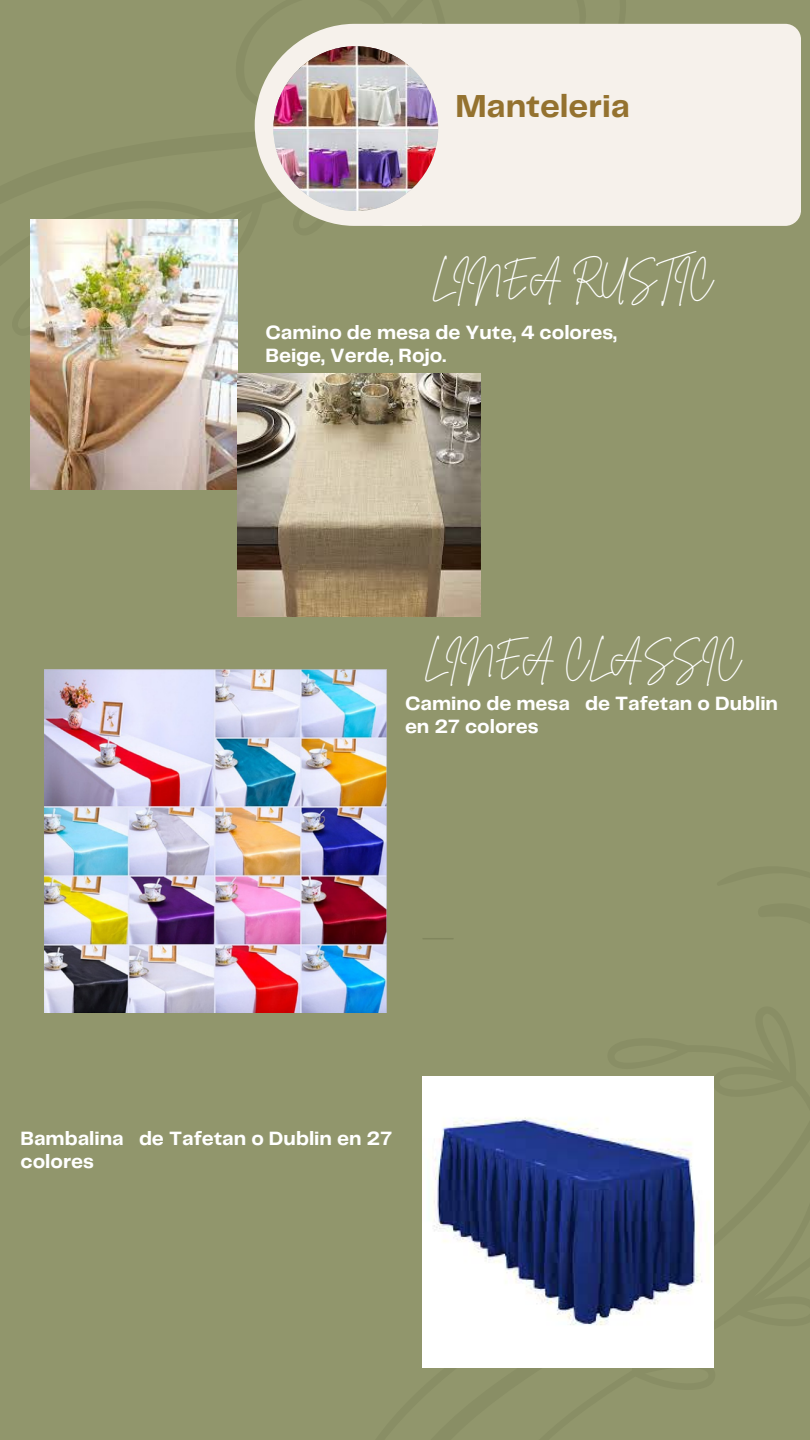
<style>
.page{position:relative;width:810px;height:1440px;background:#91966c}
.page>*{position:absolute;margin:0;border:0;box-sizing:border-box;transform-origin:0 0}
.t1{font:700 33px "Telegraf";color:#94722f}
.t2{font:30.9px "Brittany Signature";color:#fff}
.t3{font:700 20px/23.2px "Telegraf";color:#fff}
</style>
<div class="page">
<svg style="left:255px;top:24px;width:127px;height:202px"></svg>
<div style="left:370px;top:24px;width:431px;height:202px;background:#f6f1eb;border-radius:16px"></div>
<hr style="left:423px;top:938px;width:30px;height:1px;background:#81865e">
<img style="left:273px;top:46px;width:165px;height:165px;border-radius:50%">
<img style="left:44px;top:670px;width:343px;height:343px">
<img style="left:31px;top:220px;width:207px;height:269px">
<img style="left:238px;top:374px;width:243px;height:243px">
<img style="left:422px;top:1077px;width:291px;height:291px">
<p class="t1" style="left:455px;top:92px;width:176px">Manteleria</p>
<p class="t2" style="left:431px;top:257px;width:283px">LINEA RUSTIC</p>
<p class="t3" style="left:265px;top:322px;width:353px">Camino de mesa de Yute, 4 colores,<br>Beige, Verde, Rojo.</p>
<p class="t2" style="left:424px;top:638px;width:319px">LINEA CLASSIC</p>
<p class="t3" style="left:405px;top:693px;width:375px">Camino de mesa de Tafetan o Dublin en 27 colores</p>
<p class="t3" style="left:21px;top:1128px;width:373px">Bambalina de Tafetan o Dublin en 27 colores</p>
</div>
